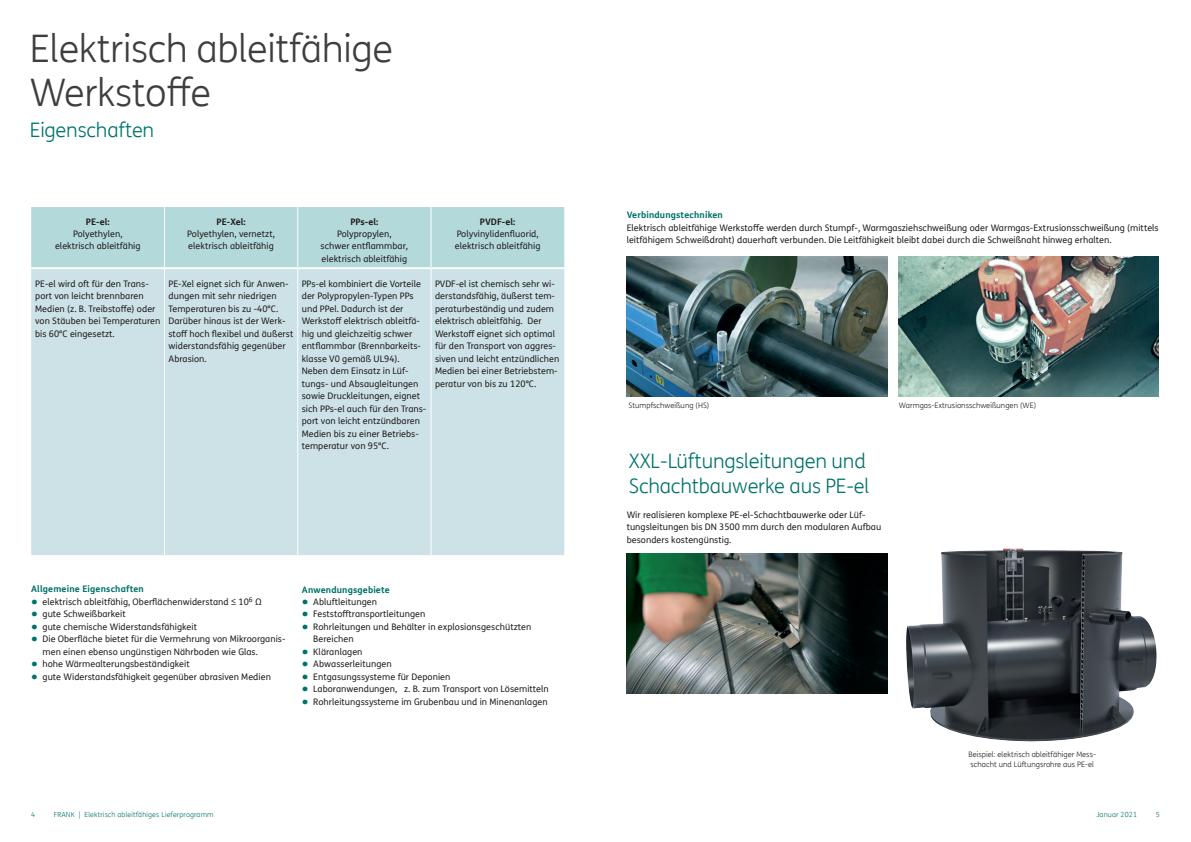
<style>
.page{position:relative;width:1191px;height:842px;background:#fff}
.page>*{position:absolute;margin:0;border:0;box-sizing:border-box;transform-origin:0 0}
.t1{font:300 38px/43.7px "FS Me Pro";letter-spacing:-.01em;color:#3e3e3f}
.t2{font:300 20px/24.9px "FS Me Pro";letter-spacing:-.01em;color:#00736a}
.t3{font:9px/12.5px "FS Me Pro";letter-spacing:.005em;color:#231f20}
.t4{font:700 9px "FS Me Pro";letter-spacing:.015em;color:#00736a}
.t5{font:700 9px "FS Me Pro";letter-spacing:.005em;color:#231f20}
.t6{font:300 7.5px/10px "FS Me Pro";letter-spacing:.005em;color:#231f20}
.t7{font:300 7px "FS Me Pro";letter-spacing:.02em;color:#00736a}
.s1{font-size:20px;color:#00736a}
</style>
<div class="page">
<img style="left:899px;top:256px;width:259px;height:141px">
<div style="left:31px;top:207px;width:533px;height:60px;background:#b3d9db"></div>
<div style="left:31px;top:269px;width:533px;height:286px;background:#cce2e6"></div>
<hr style="left:164px;top:207px;width:1px;height:61px;background:#fff">
<hr style="left:297px;top:207px;width:1px;height:61px;background:#fff">
<hr style="left:430px;top:207px;width:1px;height:61px;background:#fff">
<hr style="left:164px;top:268px;width:1px;height:287px;background:#fff">
<hr style="left:297px;top:268px;width:1px;height:287px;background:#fff">
<hr style="left:430px;top:268px;width:1px;height:287px;background:#fff">
<img style="left:627px;top:554px;width:260px;height:139px">
<img style="left:906px;top:548px;width:251px;height:194px">
<img style="left:627px;top:256px;width:260px;height:141px">
<h1 class="t1" style="left:30px;top:26px;width:365px">Elektrisch ableitfähige<br>Werkstoffe</h1>
<h2 class="t2" style="left:30px;top:117px;width:126px">Eigenschaften</h2>
<p class="t5" style="left:86px;top:214px;width:25px">PE-el:</p>
<p class="t3" style="left:55px;top:227px;width:87px;text-align:center">Polyethylen, elektrisch ableitfähig</p>
<p class="t5" style="left:216px;top:214px;width:31px">PE-Xel:</p>
<p class="t3" style="left:187px;top:227px;width:89px">Polyethylen, vernetzt, elektrisch ableitfähig</p>
<p class="t5" style="left:350px;top:214px;width:30px">PPs-el:</p>
<p class="t3" style="left:321px;top:227px;width:89px;text-align:center">Polypropylen,<br>schwer entflammbar, elektrisch ableitfähig</p>
<p class="t5" style="left:480px;top:214px;width:37px">PVDF-el:</p>
<p class="t3" style="left:455px;top:227px;width:87px">Polyvinylidenfluorid, elektrisch ableitfähig</p>
<p class="t3" style="left:35px;top:277px;width:127px">PE-el wird oft für den Trans&shy;port von leicht brennbaren<br>Medien (z. B. Treibstoffe) oder von Stäuben bei Temperaturen bis 60°C eingesetzt.</p>
<p class="t3" style="left:168px;top:277px;width:126px">PE-Xel eignet sich für Anwen&shy;dungen mit sehr niedrigen<br>Temperaturen bis zu -40°C.<br>Darüber hinaus ist der Werk&shy;stoff hoch flexibel und äußerst widerstandsfähig gegenüber<br>Abrasion.</p>
<p class="t3" style="left:302px;top:277px;width:126px">PPs-el kombiniert die Vorteile der Polypropylen-Typen PPs und PPel. Dadurch ist der<br>Werkstoff elektrisch ableitfä&shy;hig und gleichzeitig schwer entflammbar (Brennbarkeits&shy;klasse V0 gemäß UL94).<br>Neben dem Einsatz in Lüf&shy;tungs- und Absaugleitungen sowie Druckleitungen, eignet sich PPs-el auch für den Trans&shy;port von leicht entzündbaren<br>Medien bis zu einer Betriebs&shy;temperatur von 95°C.</p>
<p class="t3" style="left:435px;top:277px;width:126px">PVDF-el ist chemisch sehr wi&shy;derstandsfähig, äußerst tem&shy;peraturbeständig und zudem elektrisch ableitfähig. Der<br>Werkstoff eignet sich optimal für den Transport von aggres&shy;siven und leicht entzündlichen<br>Medien bei einer Betriebstem&shy;peratur von bis zu 120°C.</p>
<p class="t4" style="left:31px;top:582px;width:114px">Allgemeine Eigenschaften</p>
<p class="t3" style="left:31px;top:595px;width:232px"><span class="s1">•</span> elektrisch ableitfähig, Oberflächenwiderstand ≤ 10<sup>6</sup> Ω</p>
<p class="t3" style="left:31px;top:608px;width:96px"><span class="s1">•</span> gute Schweißbarkeit</p>
<p class="t3" style="left:31px;top:620px;width:167px"><span class="s1">•</span> gute chemische Widerstandsfähigkeit</p>
<p class="t3" style="left:43px;top:633px;width:244px;text-indent:-11px"><span class="s1">•</span> Die Oberfläche bietet für die Vermehrung von Mikroorganis&shy;men einen ebenso ungünstigen Nährboden wie Glas.</p>
<p class="t3" style="left:31px;top:658px;width:160px"><span class="s1">•</span> hohe Wärmealterungsbeständigkeit</p>
<p class="t3" style="left:31px;top:670px;width:241px"><span class="s1">•</span> gute Widerstandsfähigkeit gegenüber abrasiven Medien</p>
<p class="t4" style="left:302px;top:582px;width:89px">Anwendungsgebiete</p>
<p class="t3" style="left:302px;top:595px;width:77px"><span class="s1">•</span> Abluftleitungen</p>
<p class="t3" style="left:302px;top:608px;width:125px"><span class="s1">•</span> Feststofftransportleitungen</p>
<p class="t3" style="left:313px;top:620px;width:219px;text-indent:-11px"><span class="s1">•</span> Rohrleitungen und Behälter in explosionsgeschützten<br>Bereichen</p>
<p class="t3" style="left:302px;top:645px;width:62px"><span class="s1">•</span> Kläranlagen</p>
<p class="t3" style="left:302px;top:658px;width:91px"><span class="s1">•</span> Abwasserleitungen</p>
<p class="t3" style="left:302px;top:670px;width:150px"><span class="s1">•</span> Entgasungssysteme für Deponien</p>
<p class="t3" style="left:302px;top:683px;width:248px"><span class="s1">•</span> Laboranwendungen, z. B. zum Transport von Lösemitteln</p>
<p class="t3" style="left:302px;top:695px;width:247px"><span class="s1">•</span> Rohrleitungssysteme im Grubenbau und in Minenanlagen</p>
<p class="t4" style="left:626px;top:208px;width:98px">Verbindungstechniken</p>
<p class="t3" style="left:626px;top:221px;width:533px">Elektrisch ableitfähige Werkstoffe werden durch Stumpf-, Warmgasziehschweißung oder Warmgas-Extrusionsschweißung (mittels leitfähigem Schweißdraht) dauerhaft verbunden. Die Leitfähigkeit bleibt dabei durch die Schweißnaht hinweg erhalten.</p>
<p class="t6" style="left:628px;top:401px;width:82px">Stumpfschweißung (HS)</p>
<p class="t6" style="left:899px;top:400px;width:139px">Warmgas-Extrusionsschweißungen (WE)</p>
<h2 class="t2" style="left:629px;top:448px;width:242px">XXL-Lüftungsleitungen und<br>Schachtbauwerke aus PE-el</h2>
<p class="t3" style="left:626px;top:508px;width:256px">Wir realisieren komplexe PE-el-Schachtbauwerke oder Lüf&shy;tungsleitungen bis DN 3500 mm durch den modularen Aufbau besonders kostengünstig.</p>
<p class="t6" style="left:968px;top:749px;width:129px">Beispiel: elektrisch ableitfähiger Mess&shy;schacht und Lüftungsrohre aus PE-el</p>
<p class="t7" style="left:31px;top:810px;width:6px">4</p>
<p class="t7" style="left:54px;top:810px;width:161px">FRANK | Elektrisch ableitfähiges Lieferprogramm</p>
<p class="t7" style="left:1096px;top:810px;width:42px">Januar 2021</p>
<p class="t7" style="left:1155px;top:810px;width:6px">5</p>
</div>
